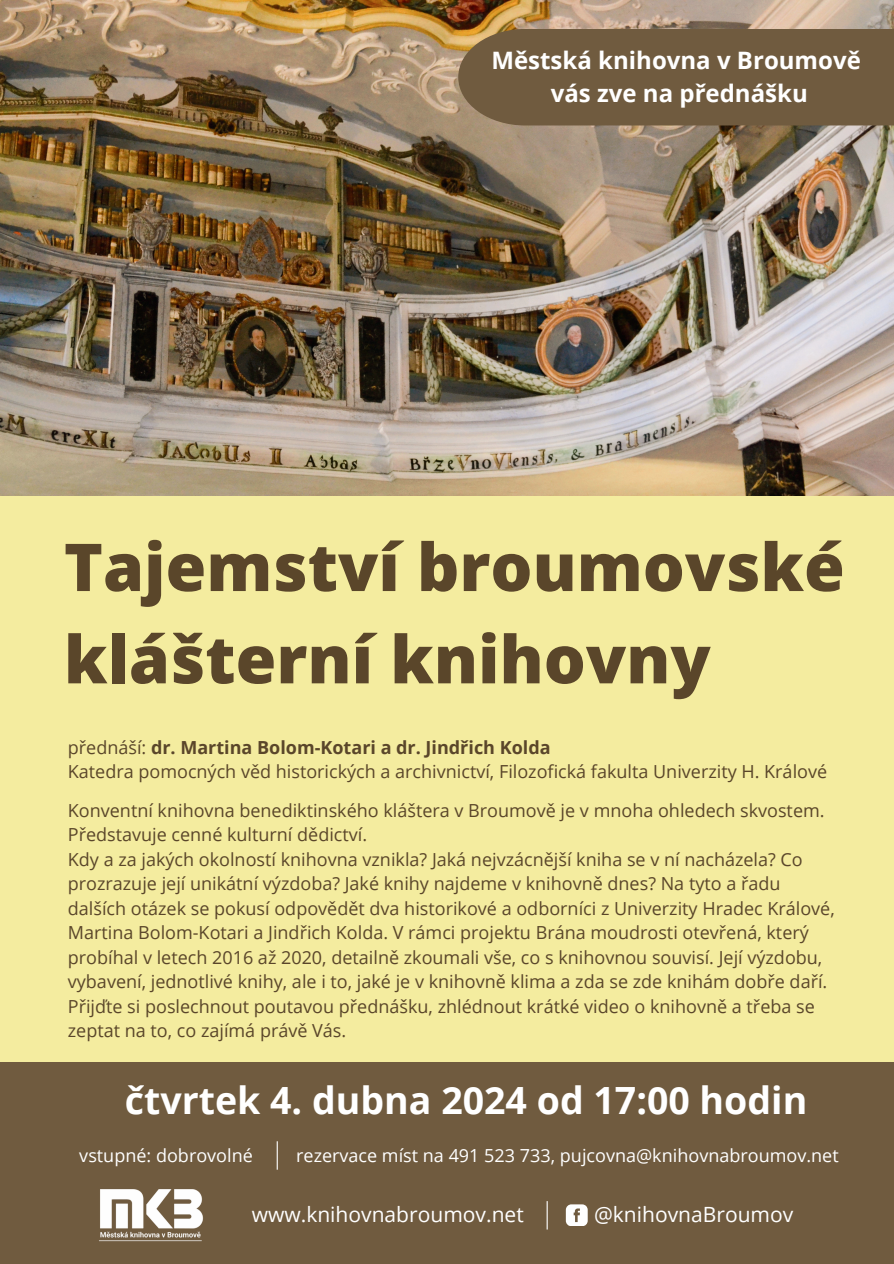
<style>
.page{position:relative;width:894px;height:1264px;background:#fff}
.page>*{position:absolute;margin:0;border:0;box-sizing:border-box;transform-origin:0 0}
.t1{font:800 66px/92.2px "Open Sans";color:#5a462a}
.t2{font:700 37.5px "Open Sans";color:#fff}
.t3{font:700 24px/32.7px "Open Sans";color:#fff;text-align:center}
.t4{font:21px "Open Sans";color:#fff}
.t5{font:18px/24.5px "Open Sans";color:#5a462a}
.t6{font:18px "Open Sans";color:#fff}
.s1{font-weight:700}
</style>
<div class="page">
<div style="left:0;top:495px;width:893px;height:569px;background:#f4ec9f"></div>
<div style="left:0;top:1062px;width:893px;height:201px;background:#705b3f"></div>
<img style="left:99px;top:1189px;width:104px;height:53px">
<hr style="left:276px;top:1141px;width:2px;height:28px;background:#fff">
<svg style="left:565px;top:1204px;width:22px;height:21px"></svg>
<svg style="left:546px;top:1201px;width:1px;height:28px"></svg>
<img style="left:0;top:0;width:893px;height:495px">
<div style="left:458px;top:29px;width:435px;height:96px;background:#705b3f"></div>
<h3 class="t3" style="left:491px;top:44px;width:371px">Městská knihovna v Broumově vás zve na přednášku</h3>
<h1 class="t1" style="left:64px;top:517px;width:782px">Tajemství broumovské klášterní knihovny</h1>
<p class="t5" style="left:68px;top:734px;width:760px">přednáší: <span class="s1">dr. Martina Bolom-Kotari a dr. Jindřich Kolda<br></span>Katedra pomocných věd historických a archivnictví, Filozofická fakulta Univerzity H. Králové</p>
<p class="t5" style="left:68px;top:797px;width:768px">Konventní knihovna benediktinského kláštera v Broumově je v mnoha ohledech skvostem.<br>Představuje cenné kulturní dědictví.<br>Kdy a za jakých okolností knihovna vznikla? Jaká nejvzácnější kniha se v ní nacházela? Co prozrazuje její unikátní výzdoba? Jaké knihy najdeme v knihovně dnes? Na tyto a řadu dalších otázek se pokusí odpovědět dva historikové a odborníci z Univerzity Hradec Králové, Martina Bolom-Kotari a Jindřich Kolda. V rámci projektu Brána moudrosti otevřená, který probíhal v letech 2016 až 2020, detailně zkoumali vše, co s knihovnou souvisí. Její výzdobu, vybavení, jednotlivé knihy, ale i to, jaké je v knihovně klima a zda se zde knihám dobře daří.<br>Přijďte si poslechnout poutavou přednášku, zhlédnout krátké video o knihovně a třeba se zeptat na to, co zajímá právě Vás.</p>
<h2 class="t2" style="left:125px;top:1073px;width:684px">čtvrtek 4. dubna 2024 od 17:00 hodin</h2>
<p class="t6" style="left:79px;top:1143px;width:175px">vstupné: dobrovolné</p>
<p class="t6" style="left:296px;top:1143px;width:544px">rezervace míst na 491 523 733, pujcovna@knihovnabroumov.net</p>
<p class="t4" style="left:252px;top:1199px;width:273px">www.knihovnabroumov.net</p>
<p class="t4" style="left:594px;top:1199px;width:201px">@knihovnaBroumov</p>
</div>
